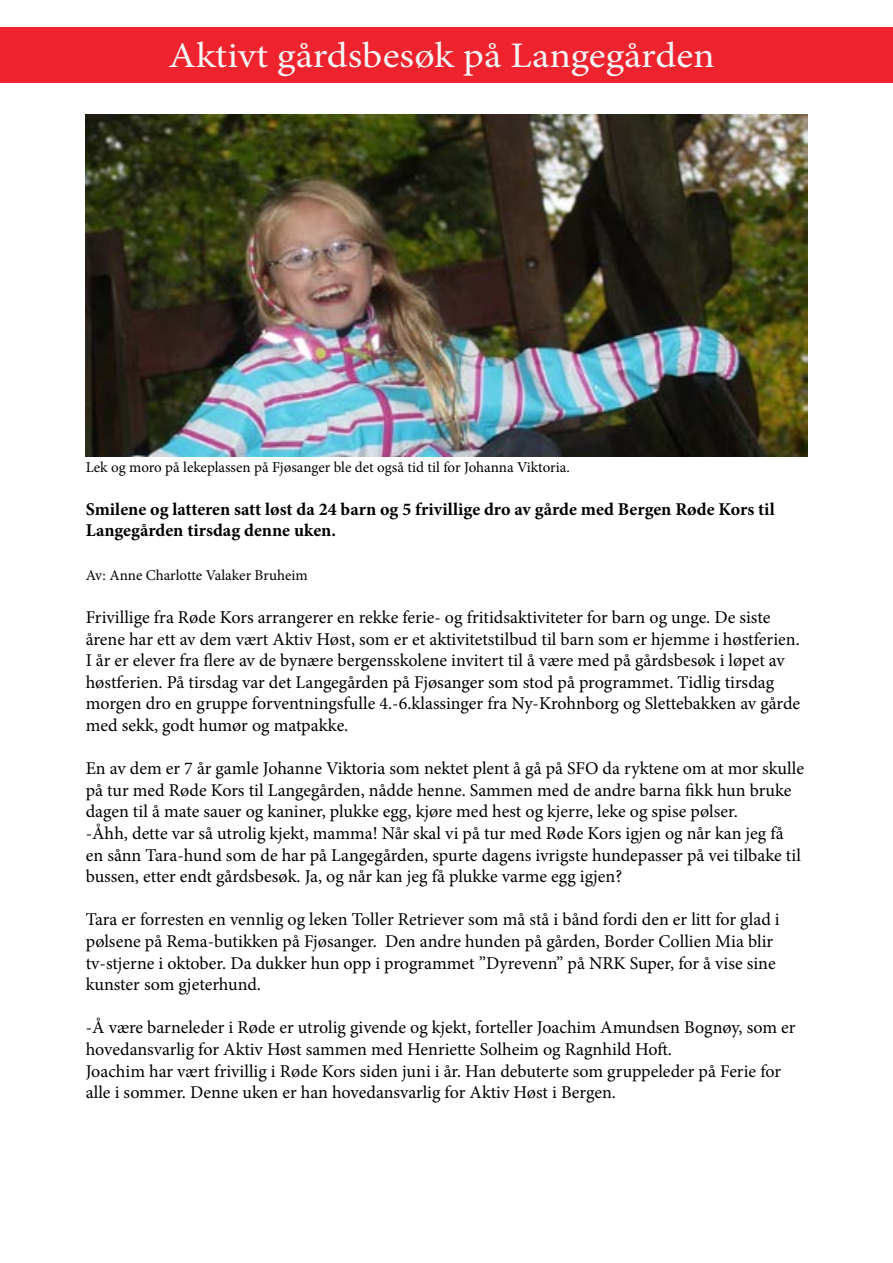
<style>
.page{position:relative;width:893px;height:1263px;background:#fff}
.page>*{position:absolute;margin:0;border:0;box-sizing:border-box;transform-origin:0 0}
.t1{font:36px "Minion Pro";color:#f6f6f6;scale:1.1 1}
.t2{font:18px/21.6px "Minion Pro";color:#000}
.t3{font:700 18px/21.6px "Minion Pro";color:#000}
.t4{font:15px "Minion Pro";color:#000}
</style>
<div class="page">
<div style="left:0;top:28px;width:893px;height:55px;background:#ef232d"></div>
<img style="left:86px;top:115px;width:721px;height:341px">
<h1 class="t1" style="left:169px;top:32px;width:498px">Aktivt gårdsbesøk på Langegården</h1>
<p class="t4" style="left:86px;top:457px;width:486px">Lek og moro på lekeplassen på Fjøsanger ble det også tid til for Johanna Viktoria.</p>
<p class="t3" style="left:86px;top:498px;width:690px">Smilene og latteren satt løst da 24 barn og 5 frivillige dro av gårde med Bergen Røde Kors til<br>Langegården tirsdag denne uken.</p>
<p class="t4" style="left:86px;top:565px;width:223px">Av: Anne Charlotte Valaker Bruheim</p>
<p class="t2" style="left:86px;top:606px;width:716px">Frivillige fra Røde Kors arrangerer en rekke ferie- og fritidsaktiviteter for barn og unge. De siste årene har ett av dem vært Aktiv Høst, som er et aktivitetstilbud til barn som er hjemme i høstferien.<br>I år er elever fra flere av de bynære bergensskolene invitert til å være med på gårdsbesøk i løpet av høstferien. På tirsdag var det Langegården på Fjøsanger som stod på programmet. Tidlig tirsdag morgen dro en gruppe forventningsfulle 4.-6.klassinger fra Ny-Krohnborg og Slettebakken av gårde med sekk, godt humør og matpakke.</p>
<p class="t2" style="left:86px;top:758px;width:720px">En av dem er 7 år gamle Johanne Viktoria som nektet plent å gå på SFO da ryktene om at mor skulle på tur med Røde Kors til Langegården, nådde henne. Sammen med de andre barna fikk hun bruke dagen til å mate sauer og kaniner, plukke egg, kjøre med hest og kjerre, leke og spise pølser.<br>-Åhh, dette var så utrolig kjekt, mamma! Når skal vi på tur med Røde Kors igjen og når kan jeg få en sånn Tara-hund som de har på Langegården, spurte dagens ivrigste hundepasser på vei tilbake til bussen, etter endt gårdsbesøk. Ja, og når kan jeg få plukke varme egg igjen?</p>
<p class="t2" style="left:86px;top:909px;width:695px">Tara er forresten en vennlig og leken Toller Retriever som må stå i bånd fordi den er litt for glad i pølsene på Rema-butikken på Fjøsanger. Den andre hunden på gården, Border Collien Mia blir tv-stjerne i oktober. Da dukker hun opp i programmet ”Dyrevenn” på NRK Super, for å vise sine kunster som gjeterhund.</p>
<p class="t2" style="left:86px;top:1017px;width:711px">-Å være barneleder i Røde er utrolig givende og kjekt, forteller Joachim Amundsen Bognøy, som er hovedansvarlig for Aktiv Høst sammen med Henriette Solheim og Ragnhild Hoft.<br>Joachim har vært frivillig i Røde Kors siden juni i år. Han debuterte som gruppeleder på Ferie for alle i sommer. Denne uken er han hovedansvarlig for Aktiv Høst i Bergen.</p>
</div>
